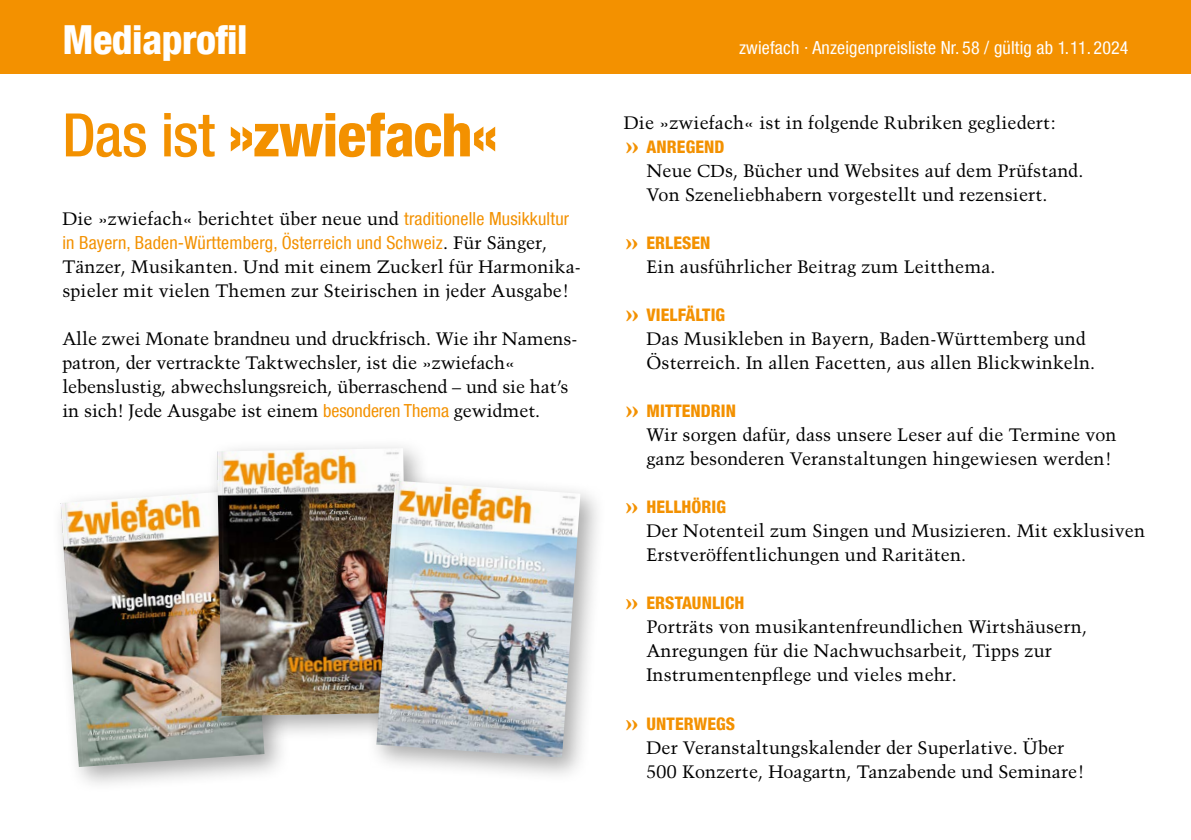
<style>
.page{position:relative;width:1191px;height:840px;background:#fff}
.page>*{position:absolute;margin:0;border:0;box-sizing:border-box;transform-origin:0 0}
.t1{font:800 condensed 60px "Helvetica Neue LT Com";letter-spacing:-.015em;color:#f39100}
.t2{font:800 condensed 40px "Helvetica Neue LT Com";letter-spacing:-.01em;color:#fff}
.t3{font:18px/24px "Trump Mediaeval LT Std";letter-spacing:.005em;color:#000}
.t4{font:condensed 18px "Helvetica Neue LT Com";letter-spacing:.01em;color:#f39100}
.t5{font:condensed 18px "Helvetica Neue LT Com";letter-spacing:.01em;color:#fff}
.t6{font:800 condensed 17.2px "Helvetica Neue LT Com";letter-spacing:.005em;color:#f39100}
.s1{font-weight:500}
.s2{font-family:"Helvetica Neue LT Com";font-stretch:condensed;color:#f39100}
.s3{font-family:"Trump Mediaeval LT Std";font-stretch:normal;color:#000}
.s4{font-family:"Trump Mediaeval LT Std";font-weight:700;font-stretch:normal;font-size:30px}
.s5{font-size:17.2px}
.s6{font-family:"Trump Mediaeval LT Std";font-weight:700;font-stretch:normal;font-size:28.8px}
</style>
<div class="page">
<div style="left:0;top:0;width:1191px;height:74px;background:#f39100"></div>
<div style="left:50px;top:479px;width:241px;height:313px;background:#000;opacity:.34"></div>
<img style="left:60px;top:490px;width:204px;height:276px">
<div style="left:207px;top:437px;width:227px;height:305px;background:#000;opacity:.34"></div>
<img style="left:217px;top:448px;width:191px;height:267px">
<div style="left:366px;top:470px;width:240px;height:313px;background:#000;opacity:.34"></div>
<img style="left:376px;top:480px;width:204px;height:277px">
<h2 class="t2" style="left:62px;top:15px;width:187px">Mediaprofil</h2>
<h1 class="t1" style="left:62px;top:98px;width:437px"><span class="s1">Das ist</span> »zwiefach«</h1>
<p class="t3" style="left:62px;top:206px;width:508px">Die »zwiefach« berichtet über neue und <span class="s2">traditionelle Musikkultur</span></p>
<p class="t4" style="left:62px;top:232px;width:486px">in Bayern, Baden-Württemberg, Österreich und Schweiz<span class="s3">. Für Sänger,</span></p>
<p class="t3" style="left:62px;top:254px;width:520px">Tänzer, Musikanten. Und mit einem Zuckerl für Harmonika&shy;spieler mit vielen Themen zur Steirischen in jeder Ausgabe!</p>
<p class="t3" style="left:62px;top:326px;width:516px">Alle zwei Monate brandneu und druckfrisch. Wie ihr Namens&shy;patron, der vertrackte Taktwechsler, ist die »zwiefach« lebenslustig, abwechslungsreich, überraschend – und sie hat’s in sich! Jede Ausgabe ist einem <span class="s2">besonderen Thema</span> gewidmet.</p>
<p class="t5" style="left:739px;top:37px;width:391px">zwiefach · Anzeigenpreisliste Nr. 58 / gültig ab 1.11. 2024</p>
<p class="t3" style="left:624px;top:110px;width:433px">Die »zwiefach« ist in folgende Rubriken gegliedert:</p>
<p class="t6" style="left:624px;top:136px;width:102px"><span class="s4">»</span> ANREGEND</p>
<p class="t3" style="left:646px;top:158px;width:438px">Neue <span class="s5">CD</span>s, Bücher und Websites auf dem Prüfstand.<br>Von Szeneliebhabern vorgestellt und rezensiert.</p>
<p class="t6" style="left:624px;top:232px;width:88px"><span class="s6">»</span> ERLESEN</p>
<p class="t3" style="left:646px;top:254px;width:350px">Ein ausführlicher Beitrag zum Leitthema.</p>
<p class="t6" style="left:624px;top:304px;width:103px"><span class="s4">»</span> VIELFÄLTIG</p>
<p class="t3" style="left:646px;top:326px;width:450px">Das Musikleben in Bayern, Baden-Württemberg und<br>Österreich. In allen Facetten, aus allen Blickwinkeln.</p>
<p class="t6" style="left:624px;top:400px;width:114px"><span class="s4">»</span> MITTENDRIN</p>
<p class="t3" style="left:646px;top:422px;width:471px">Wir sorgen dafür, dass unsere Leser auf die Termine von ganz besonderen Veranstaltungen hingewiesen werden!</p>
<p class="t6" style="left:624px;top:496px;width:104px"><span class="s6">»</span> HELLHÖRIG</p>
<p class="t3" style="left:646px;top:518px;width:500px">Der Notenteil zum Singen und Musizieren. Mit exklusiven<br>Erstveröffentlichungen und Raritäten.</p>
<p class="t6" style="left:624px;top:592px;width:122px"><span class="s6">»</span> ERSTAUNLICH</p>
<p class="t3" style="left:646px;top:614px;width:442px">Porträts von musikantenfreundlichen Wirtshäusern,<br>Anregungen für die Nachwuchsarbeit, Tipps zur<br>Instrumentenpflege und vieles mehr.</p>
<p class="t6" style="left:624px;top:712px;width:113px"><span class="s6">»</span> UNTERWEGS</p>
<p class="t3" style="left:646px;top:734px;width:439px">Der Veranstaltungskalender der Superlative. Über<br>500 Konzerte, Hoagartn, Tanzabende und Seminare!</p>
</div>
